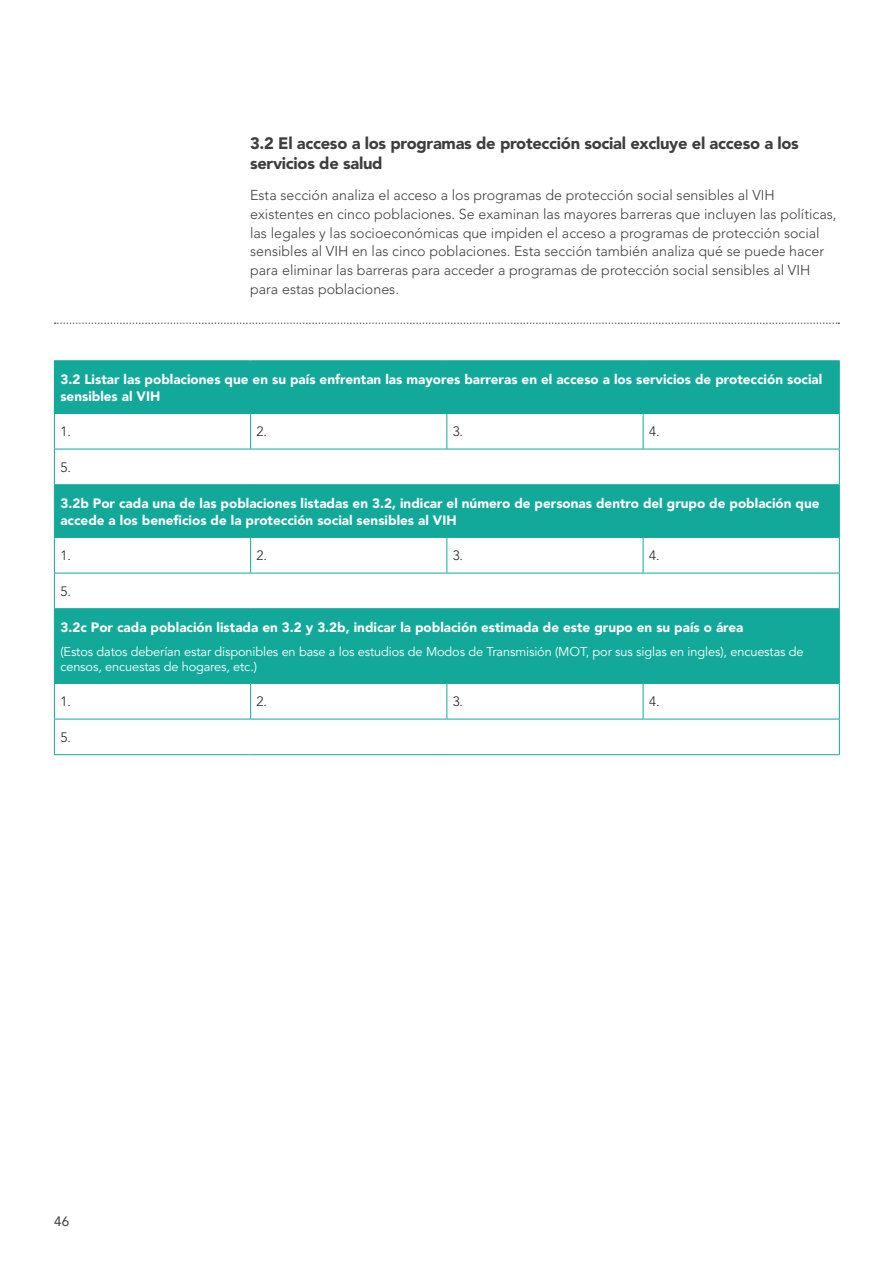
<style>
.page{position:relative;width:893px;height:1263px;background:#fff}
.page>*{position:absolute;margin:0;border:0;box-sizing:border-box;transform-origin:0 0}
.t1{font:900 16.5px/19.5px "Avenir";letter-spacing:-.02em;color:#3e3e3f}
.t2{font:300 14.25px/18.8px "Avenir";color:#3e3e3f}
.t3{font:900 13.5px/16.5px "Avenir";color:#fff}
.t4{font:300 13.5px "Avenir";color:#231f20}
.t5{font:13.5px "Avenir";color:#3e3e3f}
.t6{font:12.75px/15px "Avenir";letter-spacing:-.01em;color:#fff}
</style>
<div class="page">
<svg style="left:55px;top:322px;width:784px;height:2px"></svg>
<div style="left:54px;top:361px;width:785px;height:52px;background:#13a99a"></div>
<svg style="left:55px;top:485px;width:784px;height:198px;fill:#13a99a"></svg>
<hr style="left:839px;top:361px;width:1px;height:52px;background:#13a99a">
<hr style="left:54px;top:414px;width:1px;height:35px;background:#13a99a">
<hr style="left:54px;top:538px;width:1px;height:35px;background:#13a99a">
<hr style="left:54px;top:684px;width:1px;height:35px;background:#13a99a">
<hr style="left:250px;top:414px;width:1px;height:35px;background:#13a99a">
<hr style="left:250px;top:538px;width:1px;height:35px;background:#13a99a">
<hr style="left:250px;top:684px;width:1px;height:35px;background:#13a99a">
<hr style="left:446px;top:414px;width:1px;height:35px;background:#13a99a">
<hr style="left:446px;top:538px;width:1px;height:35px;background:#13a99a">
<hr style="left:446px;top:684px;width:1px;height:35px;background:#13a99a">
<hr style="left:643px;top:414px;width:1px;height:35px;background:#13a99a">
<hr style="left:839px;top:414px;width:1px;height:35px;background:#13a99a">
<hr style="left:643px;top:538px;width:1px;height:35px;background:#13a99a">
<hr style="left:839px;top:538px;width:1px;height:35px;background:#13a99a">
<hr style="left:643px;top:684px;width:1px;height:35px;background:#13a99a">
<hr style="left:839px;top:684px;width:1px;height:35px;background:#13a99a">
<hr style="left:54px;top:449px;width:1px;height:35px;background:#13a99a">
<hr style="left:54px;top:485px;width:1px;height:52px;background:#13a99a">
<hr style="left:54px;top:573px;width:1px;height:35px;background:#13a99a">
<hr style="left:54px;top:609px;width:1px;height:74px;background:#13a99a">
<hr style="left:54px;top:719px;width:1px;height:35px;background:#13a99a">
<hr style="left:839px;top:449px;width:1px;height:35px;background:#13a99a">
<hr style="left:839px;top:485px;width:1px;height:52px;background:#13a99a">
<hr style="left:839px;top:573px;width:1px;height:35px;background:#13a99a">
<hr style="left:839px;top:609px;width:1px;height:74px;background:#13a99a">
<hr style="left:839px;top:719px;width:1px;height:35px;background:#13a99a">
<hr style="left:54px;top:413px;width:197px;height:1px;background:#13a99a">
<hr style="left:251px;top:413px;width:196px;height:1px;background:#13a99a">
<hr style="left:447px;top:413px;width:196px;height:1px;background:#13a99a">
<hr style="left:643px;top:413px;width:197px;height:1px;background:#13a99a">
<hr style="left:54px;top:537px;width:197px;height:1px;background:#13a99a">
<hr style="left:251px;top:537px;width:196px;height:1px;background:#13a99a">
<hr style="left:447px;top:537px;width:196px;height:1px;background:#13a99a">
<hr style="left:643px;top:537px;width:197px;height:1px;background:#13a99a">
<hr style="left:54px;top:683px;width:197px;height:1px;background:#13a99a">
<hr style="left:251px;top:683px;width:196px;height:1px;background:#13a99a">
<hr style="left:447px;top:683px;width:196px;height:1px;background:#13a99a">
<hr style="left:643px;top:683px;width:197px;height:1px;background:#13a99a">
<hr style="left:54px;top:449px;width:197px;height:1px;background:#13a99a">
<hr style="left:251px;top:449px;width:196px;height:1px;background:#13a99a">
<hr style="left:447px;top:449px;width:196px;height:1px;background:#13a99a">
<hr style="left:643px;top:449px;width:197px;height:1px;background:#13a99a">
<hr style="left:54px;top:573px;width:197px;height:1px;background:#13a99a">
<hr style="left:251px;top:573px;width:196px;height:1px;background:#13a99a">
<hr style="left:447px;top:573px;width:196px;height:1px;background:#13a99a">
<hr style="left:643px;top:573px;width:197px;height:1px;background:#13a99a">
<hr style="left:54px;top:719px;width:197px;height:1px;background:#13a99a">
<hr style="left:251px;top:719px;width:196px;height:1px;background:#13a99a">
<hr style="left:447px;top:719px;width:196px;height:1px;background:#13a99a">
<hr style="left:643px;top:719px;width:197px;height:1px;background:#13a99a">
<hr style="left:54px;top:484px;width:197px;height:1px;background:#13a99a">
<hr style="left:251px;top:484px;width:196px;height:1px;background:#13a99a">
<hr style="left:447px;top:484px;width:196px;height:1px;background:#13a99a">
<hr style="left:643px;top:484px;width:197px;height:1px;background:#13a99a">
<hr style="left:54px;top:608px;width:197px;height:1px;background:#13a99a">
<hr style="left:251px;top:608px;width:196px;height:1px;background:#13a99a">
<hr style="left:447px;top:608px;width:196px;height:1px;background:#13a99a">
<hr style="left:643px;top:608px;width:197px;height:1px;background:#13a99a">
<hr style="left:54px;top:754px;width:197px;height:1px;background:#13a99a">
<hr style="left:251px;top:754px;width:196px;height:1px;background:#13a99a">
<hr style="left:447px;top:754px;width:196px;height:1px;background:#13a99a">
<hr style="left:643px;top:754px;width:197px;height:1px;background:#13a99a">
<hr style="left:54px;top:360px;width:197px;height:1px;background:#13a99a">
<hr style="left:251px;top:360px;width:196px;height:1px;background:#13a99a">
<hr style="left:447px;top:360px;width:196px;height:1px;background:#13a99a">
<hr style="left:643px;top:360px;width:197px;height:1px;background:#13a99a">
<p class="t1" style="left:250px;top:134px;width:550px">3.2 El acceso a los programas de protección social excluye el acceso a los servicios de salud</p>
<p class="t2" style="left:250px;top:186px;width:588px">Esta sección analiza el acceso a los programas de protección social sensibles al VIH existentes en cinco poblaciones. Se examinan las mayores barreras que incluyen las políticas, las legales y las socioeconómicas que impiden el acceso a programas de protección social sensibles al VIH en las cinco poblaciones. Esta sección también analiza qué se puede hacer para eliminar las barreras para acceder a programas de protección social sensibles al VIH para estas poblaciones.</p>
<p class="t3" style="left:60px;top:371px;width:763px">3.2 Listar las poblaciones que en su país enfrentan las mayores barreras en el acceso a los servicios de protección social sensibles al VIH</p>
<p class="t4" style="left:60px;top:424px;width:12px">1.</p>
<p class="t4" style="left:257px;top:424px;width:12px">2.</p>
<p class="t4" style="left:453px;top:424px;width:12px">3.</p>
<p class="t4" style="left:649px;top:424px;width:12px">4.</p>
<p class="t4" style="left:60px;top:459px;width:12px">5.</p>
<p class="t3" style="left:60px;top:495px;width:761px">3.2b Por cada una de las poblaciones listadas en 3.2, indicar el número de personas dentro del grupo de población que accede a los beneficios de la protección social sensibles al VIH</p>
<p class="t4" style="left:60px;top:548px;width:12px">1.</p>
<p class="t4" style="left:257px;top:548px;width:12px">2.</p>
<p class="t4" style="left:453px;top:548px;width:12px">3.</p>
<p class="t4" style="left:649px;top:548px;width:12px">4.</p>
<p class="t4" style="left:60px;top:583px;width:12px">5.</p>
<p class="t3" style="left:60px;top:619px;width:685px">3.2c Por cada población listada en 3.2 y 3.2b, indicar la población estimada de este grupo en su país o área</p>
<p class="t6" style="left:60px;top:644px;width:745px">(Estos datos deberían estar disponibles en base a los estudios de Modos de Transmisión (MOT, por sus siglas en ingles), encuestas de censos, encuestas de hogares, etc.)</p>
<p class="t4" style="left:60px;top:694px;width:12px">1.</p>
<p class="t4" style="left:257px;top:694px;width:12px">2.</p>
<p class="t4" style="left:453px;top:694px;width:12px">3.</p>
<p class="t4" style="left:649px;top:694px;width:12px">4.</p>
<p class="t4" style="left:60px;top:729px;width:12px">5.</p>
<p class="t5" style="left:54px;top:1213px;width:17px">46</p>
</div>
